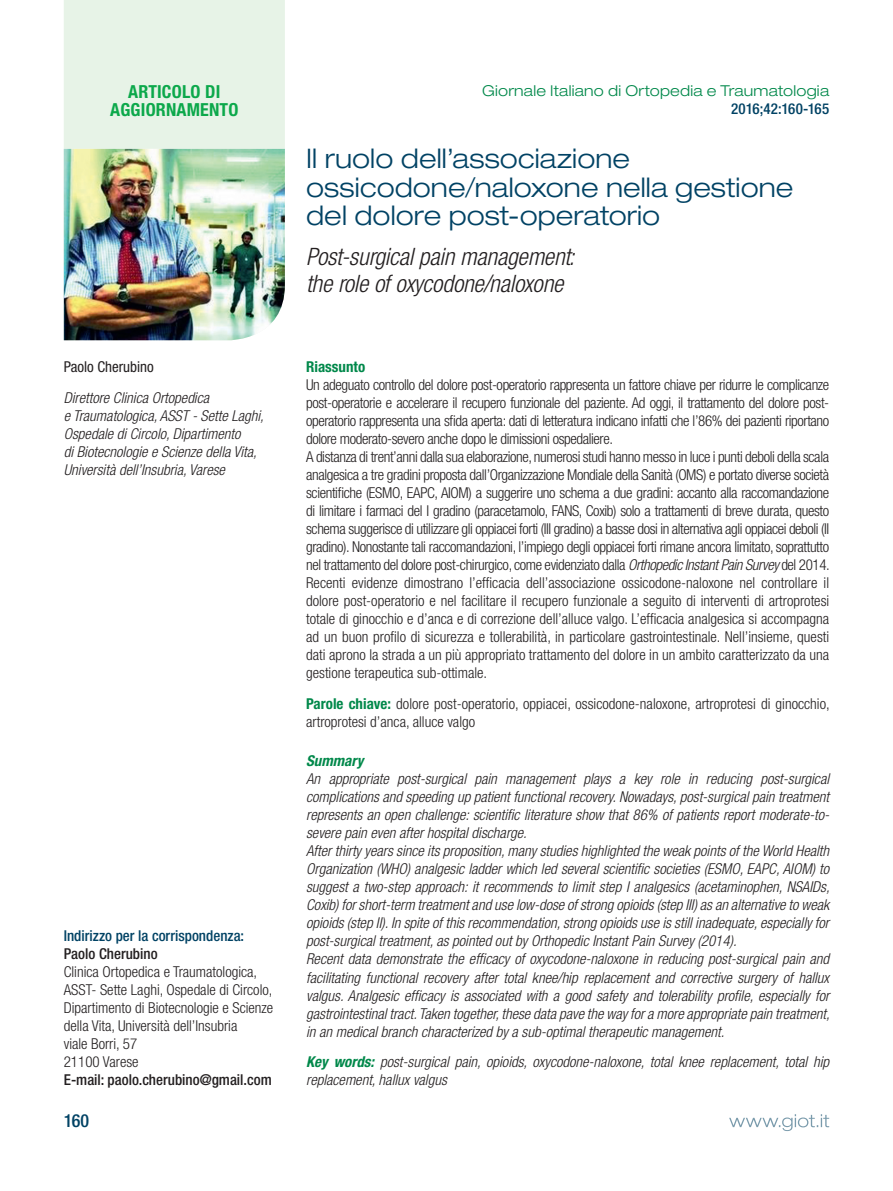
<style>
.page{position:relative;width:893px;height:1191px;background:#fff}
.page>*{position:absolute;margin:0;border:0;box-sizing:border-box;transform-origin:0 0}
.t1{font:300 expanded 27px/28.5px "Helvetica Neue LT Std";letter-spacing:.005em;color:#004264}
.t2{font:italic 300 condensed 24px/27px "Helvetica Neue LT Std";letter-spacing:-.005em;color:#231f20}
.t3{font:700 condensed 18px/18px "Helvetica Neue LT Std";letter-spacing:.01em;color:#0ca84b;text-align:center}
.t4{font:500 condensed 18px "Helvetica Neue LT Std";color:#004264}
.t5{font:300 condensed 15px/18px "Helvetica Neue LT Std";letter-spacing:-.025em;color:#231f20}
.t6{font:italic 300 condensed 15px/18px "Helvetica Neue LT Std";color:#231f20}
.t7{font:300 condensed 15px/18px "Helvetica Neue LT Std";color:#231f20}
.t8{font:500 condensed 15px "Helvetica Neue LT Std";color:#231f20}
.t9{font:500 condensed 15px "Helvetica Neue LT Std";color:#004264}
.t10{font:300 expanded 15px "Helvetica Neue LT Std";letter-spacing:.015em;color:#00884a}
.t11{font:condensed 15px "Helvetica Neue LT Std";color:#231f20}
.t12{font:700 condensed 15px "Helvetica Neue LT Std";color:#00884a}
.t13{font:italic 700 condensed 15px "Helvetica Neue LT Std";color:#00884a}
.s1{font-style:italic}
.s2{font-weight:700;color:#00884a}
</style>
<div class="page">
<div style="left:64px;top:0;width:221px;height:149px;background:#e7f3e7"></div>
<img style="left:64px;top:149px;width:221px;height:191px">
<svg style="left:729px;top:1114px;width:100px;height:17px"></svg>
<p class="t3" style="left:110px;top:82px;width:130px">Articolo di aggiornamento</p>
<p class="t11" style="left:64px;top:358px;width:91px">Paolo Cherubino</p>
<p class="t6" style="left:64px;top:389px;width:202px">Direttore Clinica Ortopedica<br>e Traumatologica, ASST - Sette Laghi, Ospedale di Circolo, Dipartimento<br>di Biotecnologie e Scienze della Vita, Università dell’Insubria, Varese</p>
<p class="t9" style="left:64px;top:926px;width:182px">Indirizzo per la corrispondenza:</p>
<p class="t8" style="left:64px;top:944px;width:95px">Paolo Cherubino</p>
<p class="t7" style="left:64px;top:962px;width:211px">Clinica Ortopedica e Traumatologica,<br>ASST- Sette Laghi, Ospedale di Circolo,<br>Dipartimento di Biotecnologie e Scienze della Vita, Università dell’Insubria<br>viale Borri, 57<br>21100 Varese</p>
<p class="t8" style="left:64px;top:1070px;width:210px">E-mail: paolo.cherubino@gmail.com</p>
<p class="t4" style="left:64px;top:1110px;width:27px">160</p>
<p class="t10" style="left:482px;top:81px;width:349px">Giornale Italiano di Ortopedia e Traumatologia</p>
<p class="t9" style="left:731px;top:99px;width:99px">2016;42:160-165</p>
<h1 class="t1" style="left:306px;top:144px;width:489px">Il ruolo dell’associazione ossicodone/naloxone nella gestione del dolore post-operatorio</h1>
<h2 class="t2" style="left:306px;top:243px;width:270px">Post-surgical pain management: the role of oxycodone/naloxone</h2>
<p class="t12" style="left:306px;top:358px;width:61px">Riassunto</p>
<p class="t5" style="left:306px;top:376px;width:525px">Un adeguato controllo del dolore post-operatorio rappresenta un fattore chiave per ridurre le complicanze post-operatorie e accelerare il recupero funzionale del paziente. Ad oggi, il trattamento del dolore post&shy;operatorio rappresenta una sfida aperta: dati di letteratura indicano infatti che l’86% dei pazienti riportano dolore moderato-severo anche dopo le dimissioni ospedaliere.<br>A distanza di trent’anni dalla sua elaborazione, numerosi studi hanno messo in luce i punti deboli della scala analgesica a tre gradini proposta dall’Organizzazione Mondiale della Sanità (OMS) e portato diverse società scientifiche (ESMO, EAPC, AIOM) a suggerire uno schema a due gradini: accanto alla raccomandazione di limitare i farmaci del I gradino (paracetamolo, FANS, Coxib) solo a trattamenti di breve durata, questo schema suggerisce di utilizzare gli oppiacei forti (III gradino) a basse dosi in alternativa agli oppiacei deboli (II gradino). Nonostante tali raccomandazioni, l’impiego degli oppiacei forti rimane ancora limitato, soprattutto nel trattamento del dolore post-chirurgico, come evidenziato dalla <span class="s1">Orthopedic Instant Pain Survey</span> del 2014.<br>Recenti evidenze dimostrano l’efficacia dell’associazione ossicodone-naloxone nel controllare il dolore post-operatorio e nel facilitare il recupero funzionale a seguito di interventi di artroprotesi totale di ginocchio e d’anca e di correzione dell’alluce valgo. L’efficacia analgesica si accompagna ad un buon profilo di sicurezza e tollerabilità, in particolare gastrointestinale. Nell’insieme, questi dati aprono la strada a un più appropriato trattamento del dolore in un ambito caratterizzato da una gestione terapeutica sub-ottimale.</p>
<p class="t7" style="left:306px;top:694px;width:525px"><span class="s2">Parole chiave:</span> dolore post-operatorio, oppiacei, ossicodone-naloxone, artroprotesi di ginocchio, artroprotesi d’anca, alluce valgo</p>
<p class="t13" style="left:306px;top:752px;width:59px">Summary</p>
<p class="t6" style="left:306px;top:770px;width:525px">An appropriate post-surgical pain management plays a key role in reducing post-surgical complications and speeding up patient functional recovery. Nowadays, post-surgical pain treatment represents an open challenge: scientific literature show that 86% of patients report moderate-to&shy;severe pain even after hospital discharge.<br>After thirty years since its proposition, many studies highlighted the weak points of the World Health Organization (WHO) analgesic ladder which led several scientific societies (ESMO, EAPC, AIOM) to suggest a two-step approach: it recommends to limit step I analgesics (acetaminophen, NSAIDs, Coxib) for short-term treatment and use low-dose of strong opioids (step III) as an alternative to weak opioids (step II). In spite of this recommendation, strong opioids use is still inadequate, especially for post-surgical treatment, as pointed out by Orthopedic Instant Pain Survey (2014).<br>Recent data demonstrate the efficacy of oxycodone-naloxone in reducing post-surgical pain and facilitating functional recovery after total knee/hip replacement and corrective surgery of hallux valgus. Analgesic efficacy is associated with a good safety and tolerability profile, especially for gastrointestinal tract. Taken together, these data pave the way for a more appropriate pain treatment, in an medical branch characterized by a sub-optimal therapeutic management.</p>
<p class="t6" style="left:306px;top:1053px;width:525px"><span class="s2">Key words:</span> post-surgical pain, opioids, oxycodone-naloxone, total knee replacement, total hip replacement, hallux valgus</p>
</div>
